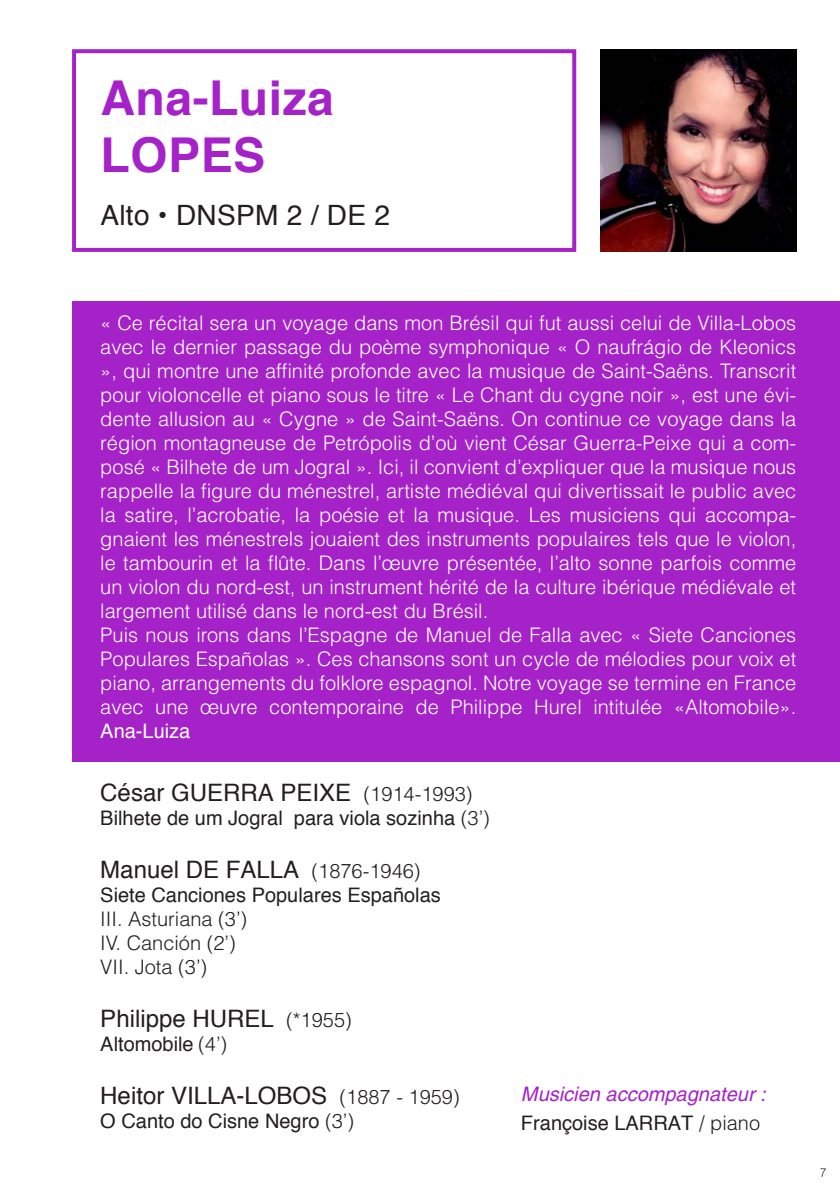
<style>
.page{position:relative;width:840px;height:1191px;background:#fff}
.page>*{position:absolute;margin:0;border:0;box-sizing:border-box;transform-origin:0 0}
.t1{font:700 48px "Helvetica";letter-spacing:.01em;color:#a522c9}
.t2{font:28px "Helvetica";letter-spacing:.01em;color:#231f20}
.t3{font:24px "Helvetica";color:#231f20}
.t4{font:300 20px/24px "Helvetica";color:#fff;text-align:justify}
.t5{font:20px "Helvetica";color:#231f20}
.t6{font:300 20px "Helvetica";color:#231f20}
.t7{font:italic 20px "Helvetica";color:#a522c9}
.s1{font-weight:400}
.s2{font-weight:300;font-size:20px}
.s3{font-weight:300}
</style>
<div class="page">
<div style="left:72px;top:49px;width:504px;height:203px;border:4px solid #a522c9"></div>
<div style="left:72px;top:301px;width:767px;height:461px;background:#a522c9"></div>
<svg style="left:820px;top:1168px;width:5px;height:8px"></svg>
<img style="left:600px;top:49px;width:195px;height:203px">
<p class="t1" style="left:100px;top:67px;width:235px">Ana-Luiza</p>
<p class="t1" style="left:100px;top:125px;width:166px">LOPES</p>
<p class="t2" style="left:100px;top:197px;width:291px">Alto • DNSPM 2 / DE 2</p>
<p class="t4" style="left:100px;top:310px;width:697px">« Ce récital sera un voyage dans mon Brésil qui fut aussi celui de Villa-Lobos avec le dernier passage du poème symphonique « O naufrágio de Kleonics », qui montre une affinité profonde avec la musique de Saint-Saëns. Transcrit pour violoncelle et piano sous le titre « Le Chant du cygne noir », est une évi&shy;dente allusion au « Cygne » de Saint-Saëns. On continue ce voyage dans la région montagneuse de Petrópolis d’où vient César Guerra-Peixe qui a com&shy;posé « Bilhete de um Jogral ». Ici, il convient d’expliquer que la musique nous rappelle la figure du ménestrel, artiste médiéval qui divertissait le public avec la satire, l’acrobatie, la poésie et la musique. Les musiciens qui accompa&shy;gnaient les ménestrels jouaient des instruments populaires tels que le violon, le tambourin et la flûte. Dans l’œuvre présentée, l’alto sonne parfois comme un violon du nord-est, un instrument hérité de la culture ibérique médiévale et largement utilisé dans le nord-est du Brésil.</p>
<p class="t4" style="left:100px;top:622px;width:697px">Puis nous irons dans l’Espagne de Manuel de Falla avec « Siete Canciones Populares Españolas ». Ces chansons sont un cycle de mélodies pour voix et piano, arrangements du folklore espagnol. Notre voyage se termine en France avec une œuvre contemporaine de Philippe Hurel intitulée «Altomobile».<br><span class="s1">Ana-Luiza</span></p>
<p class="t3" style="left:100px;top:777px;width:373px">César GUERRA PEIXE <span class="s2">(1914-1993)</span></p>
<p class="t5" style="left:100px;top:805px;width:391px">Bilhete de um Jogral para viola sozinha <span class="s3">(3’)</span></p>
<p class="t3" style="left:100px;top:854px;width:321px">Manuel DE FALLA <span class="s2">(1876-1946)</span></p>
<p class="t5" style="left:100px;top:882px;width:342px">Siete Canciones Populares Españolas</p>
<p class="t6" style="left:100px;top:906px;width:148px">III. Asturiana (3’)</p>
<p class="t6" style="left:100px;top:930px;width:137px">IV. Canción (2’)</p>
<p class="t6" style="left:100px;top:954px;width:108px">VII. Jota (3’)</p>
<p class="t3" style="left:100px;top:1003px;width:253px">Philippe HUREL <span class="s2">(*1955)</span></p>
<p class="t5" style="left:100px;top:1031px;width:128px">Altomobile <span class="s3">(4’)</span></p>
<p class="t3" style="left:100px;top:1080px;width:361px">Heitor VILLA-LOBOS <span class="s2">(1887 - 1959)</span></p>
<p class="t5" style="left:100px;top:1108px;width:255px">O Canto do Cisne Negro <span class="s3">(3’)</span></p>
<p class="t7" style="left:520px;top:1082px;width:246px">Musicien accompagnateur :</p>
<p class="t5" style="left:520px;top:1110px;width:240px">Françoise LARRAT <span class="s3">/ piano</span></p>
</div>
